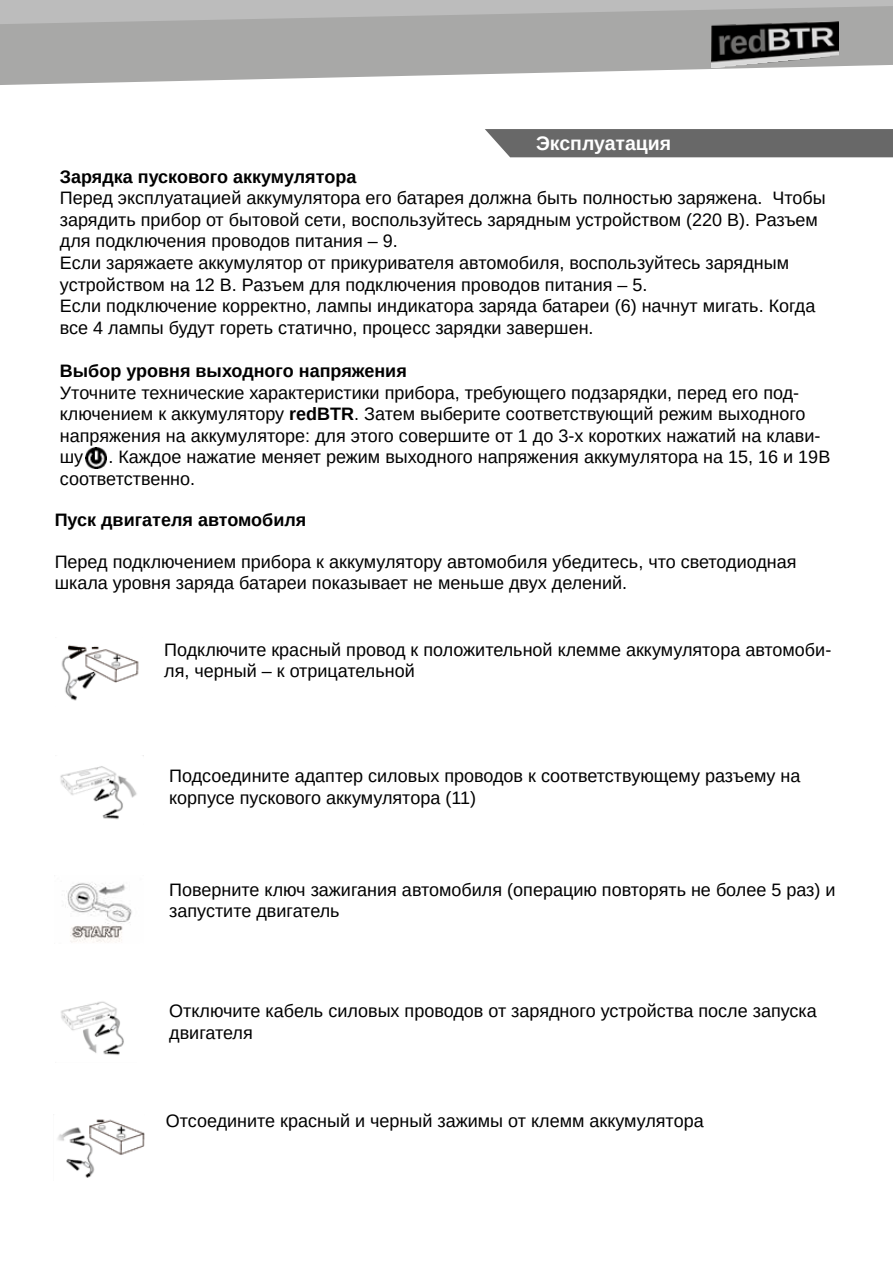
<style>
.page{position:relative;width:893px;height:1263px;background:#fff}
.page>*{position:absolute;margin:0;border:0;box-sizing:border-box;transform-origin:0 0}
.t1{font:700 19.5px "Arimo";color:#fff}
.t2{font:18px/21.6px "Arimo";color:#000}
.t3{font:700 18px "Arimo";color:#000}
.s1{font-weight:700}
</style>
<div class="page">
<svg style="left:0;top:80px;width:219px;height:5px"></svg>
<svg style="left:0;top:24px;width:893px;height:56px;background:#a7a7a7"></svg>
<svg style="left:0;top:0;width:893px;height:24px;background:#b3b3b3"></svg>
<div style="left:485px;top:129px;width:408px;height:28px;background:#686868"></div>
<img style="left:61px;top:645px;width:78px;height:56px">
<img style="left:60px;top:766px;width:77px;height:54px">
<img style="left:65px;top:883px;width:67px;height:60px">
<img style="left:61px;top:1001px;width:63px;height:54px">
<img style="left:57px;top:1119px;width:88px;height:59px">
<img style="left:86px;top:447px;width:21px;height:22px">
<p class="t1" style="left:536px;top:130px;width:137px">Эксплуатация</p>
<p class="t3" style="left:60px;top:164px;width:298px">Зарядка пускового аккумулятора</p>
<p class="t2" style="left:60px;top:186px;width:767px">Перед эксплуатацией аккумулятора его батарея должна быть полностью заряжена. Чтобы зарядить прибор от бытовой сети, воспользуйтесь зарядным устройством (220 В). Разъем для подключения проводов питания – 9.<br>Если заряжаете аккумулятор от прикуривателя автомобиля, воспользуйтесь зарядным устройством на 12 В. Разъем для подключения проводов питания – 5.<br>Если подключение корректно, лампы индикатора заряда батареи (6) начнут мигать. Когда все 4 лампы будут гореть статично, процесс зарядки завершен.</p>
<p class="t3" style="left:60px;top:359px;width:348px">Выбор уровня выходного напряжения</p>
<p class="t2" style="left:60px;top:381px;width:762px">Уточните технические характеристики прибора, требующего подзарядки, перед его под&shy;ключением к аккумулятору <span class="s1">redBTR</span>. Затем выберите соответствующий режим выходного напряжения на аккумуляторе: для этого совершите от 1 до 3-х коротких нажатий на клави&shy;шу</p>
<p class="t2" style="left:60px;top:446px;width:772px;text-indent:48px">. Каждое нажатие меняет режим выходного напряжения аккумулятора на 15, 16 и 19В соответственно.</p>
<p class="t3" style="left:55px;top:507px;width:253px">Пуск двигателя автомобиля</p>
<p class="t2" style="left:55px;top:550px;width:743px">Перед подключением прибора к аккумулятору автомобиля убедитесь, что светодиодная шкала уровня заряда батареи показывает не меньше двух делений.</p>
<p class="t2" style="left:164px;top:638px;width:669px">Подключите красный провод к положительной клемме аккумулятора автомоби&shy;ля, черный – к отрицательной</p>
<p class="t2" style="left:169px;top:764px;width:633px">Подсоедините адаптер силовых проводов к соответствующему разъему на корпусе пускового аккумулятора (11)</p>
<p class="t2" style="left:169px;top:878px;width:668px">Поверните ключ зажигания автомобиля (операцию повторять не более 5 раз) и запустите двигатель</p>
<p class="t2" style="left:169px;top:999px;width:649px">Отключите кабель силовых проводов от зарядного устройства после запуска двигателя</p>
<p class="t2" style="left:166px;top:1109px;width:539px">Отсоедините красный и черный зажимы от клемм аккумулятора</p>
</div>
